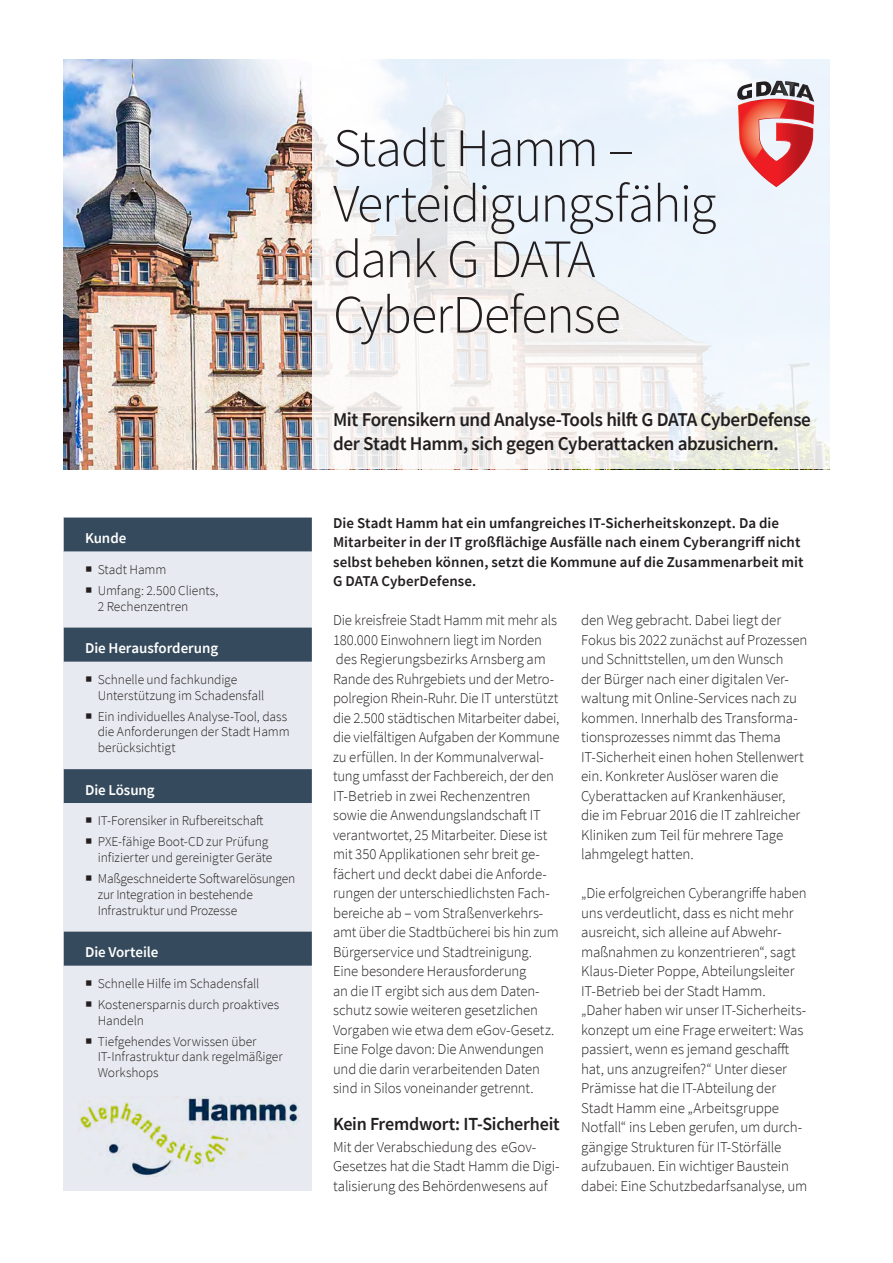
<style>
.page{position:relative;width:893px;height:1263px;background:#fff}
.page>*{position:absolute;margin:0;border:0;box-sizing:border-box;transform-origin:0 0}
.t1{font:300 54px/55.5px "Source Sans Pro";letter-spacing:-.03em;color:#231f20}
.t2{font:600 19.5px/24px "Source Sans Pro";letter-spacing:-.02em;color:#231f20}
.t3{font:600 18.45px "Source Sans Pro";letter-spacing:-.015em;color:#231f20}
.t4{font:300 15px/19.5px "Source Sans Pro";letter-spacing:-.01em;color:#231f20}
.t5{font:600 15px/19.5px "Source Sans Pro";letter-spacing:.005em;color:#231f20}
.t6{font:600 15px "Source Sans Pro";letter-spacing:-.005em;color:#fff}
.t7{font:300 13.5px/15.8px "Source Sans Pro";letter-spacing:-.005em;color:#231f20}
</style>
<div class="page">
<img style="left:64px;top:60px;width:248px;height:409px">
<svg style="left:312px;top:60px;width:517px;height:409px;fill:#edf4fb"></svg>
<div style="left:64px;top:518px;width:248px;height:34px;background:#354a5d"></div>
<div style="left:64px;top:552px;width:248px;height:541px;background:#e7eaf0"></div>
<svg style="left:64px;top:628px;width:248px;height:338px;background:#b1b9c3"></svg>
<svg style="left:737px;top:81px;width:77px;height:106px;background:#d47d7e"></svg>
<div style="left:69px;top:1088px;width:238px;height:97px;background:#e7eaf0"></div>
<img style="left:78px;top:1096px;width:221px;height:81px">
<p class="t6" style="left:85px;top:528px;width:43px">Kunde</p>
<p class="t7" style="left:85px;top:561px;width:83px">○ Stadt Hamm</p>
<p class="t7" style="left:98px;top:582px;width:122px;text-indent:-13px">○ Umfang: 2.500 Clients,<br>2 Rechenzentren</p>
<p class="t6" style="left:85px;top:638px;width:135px">Die Herausforderung</p>
<p class="t7" style="left:98px;top:671px;width:168px;text-indent:-13px">○ Schnelle und fachkundige<br>Unterstützung im Schadensfall</p>
<p class="t7" style="left:98px;top:708px;width:193px;text-indent:-13px">○ Ein individuelles Analyse-Tool, dass die Anforderungen der Stadt Hamm berücksichtigt</p>
<p class="t6" style="left:85px;top:780px;width:71px">Die Lösung</p>
<p class="t7" style="left:85px;top:813px;width:180px">○ IT-Forensiker in Rufbereitschaft</p>
<p class="t7" style="left:98px;top:834px;width:176px;text-indent:-13px">○ PXE-fähige Boot-CD zur Prüfung infizierter und gereinigter Geräte</p>
<p class="t7" style="left:98px;top:871px;width:199px;text-indent:-13px">○ Maßgeschneiderte Softwarelösungen zur Integration in bestehende<br>Infrastruktur und Prozesse</p>
<p class="t6" style="left:85px;top:942px;width:75px">Die Vorteile</p>
<p class="t7" style="left:85px;top:975px;width:176px">○ Schnelle Hilfe im Schadensfall</p>
<p class="t7" style="left:98px;top:996px;width:183px;text-indent:-13px">○ Kostenersparnis durch proaktives<br>Handeln</p>
<p class="t7" style="left:98px;top:1033px;width:186px;text-indent:-13px">○ Tiefgehendes Vorwissen über<br>IT-Infrastruktur dank regelmäßiger<br>Workshops</p>
<h1 class="t1" style="left:333px;top:120px;width:385px">Stadt Hamm –<br>Verteidigungsfähig dank G DATA<br>CyberDefense</h1>
<h2 class="t2" style="left:333px;top:407px;width:479px">Mit Forensikern und Analyse-Tools hilft G DATA CyberDefense der Stadt Hamm, sich gegen Cyberattacken abzusichern.</h2>
<p class="t5" style="left:333px;top:513px;width:472px">Die Stadt Hamm hat ein umfangreiches IT-Sicherheitskonzept. Da die Mitarbeiter in der IT großflächige Ausfälle nach einem Cyberangriff nicht selbst beheben können, setzt die Kommune auf die Zusammenarbeit mit G DATA CyberDefense.</p>
<p class="t4" style="left:333px;top:610px;width:228px">Die kreisfreie Stadt Hamm mit mehr als 180.000 Einwohnern liegt im Norden des Regierungsbezirks Arnsberg am Rande des Ruhrgebiets und der Metro&shy;polregion Rhein-Ruhr. Die IT unterstützt die 2.500 städtischen Mitarbeiter dabei, die vielfältigen Aufgaben der Kommune zu erfüllen. In der Kommunalverwal&shy;tung umfasst der Fachbereich, der den IT-Betrieb in zwei Rechenzentren sowie die Anwendungslandschaft IT verantwortet, 25 Mitarbeiter. Diese ist mit 350 Applikationen sehr breit ge‑ fächert und deckt dabei die Anforde‑ rungen der unterschiedlichsten Fach&shy;bereiche ab – vom Straßenverkehrs&shy;amt über die Stadtbücherei bis hin zum Bürgerservice und Stadtreinigung.<br>Eine besondere Herausforderung<br>an die IT ergibt sich aus dem Daten&shy;schutz sowie weiteren gesetzlichen Vorgaben wie etwa dem eGov-Gesetz.<br>Eine Folge davon: Die Anwendungen und die darin verarbeitenden Daten sind in Silos voneinander getrennt.</p>
<p class="t3" style="left:333px;top:1112px;width:228px">Kein Fremdwort: IT-Sicherheit</p>
<p class="t4" style="left:333px;top:1137px;width:227px">Mit der Verabschiedung des eGov-<br>Gesetzes hat die Stadt Hamm die Digi‑ talisierung des Behördenwesens auf</p>
<p class="t4" style="left:581px;top:610px;width:228px">den Weg gebracht. Dabei liegt der Fokus bis 2022 zunächst auf Prozessen und Schnittstellen, um den Wunsch<br>der Bürger nach einer digitalen Ver&shy;waltung mit Online-Services nach zu kommen. Innerhalb des Transforma&shy;tionsprozesses nimmt das Thema IT-Sicherheit einen hohen Stellenwert ein. Konkreter Auslöser waren die Cyberattacken auf Krankenhäuser, die im Februar 2016 die IT zahlreicher Kliniken zum Teil für mehrere Tage lahmgelegt hatten.</p>
<p class="t4" style="left:581px;top:883px;width:228px">„Die erfolgreichen Cyberangriffe haben uns verdeutlicht, dass es nicht mehr ausreicht, sich alleine auf Abwehr&shy;maßnahmen zu konzentrieren“, sagt Klaus-Dieter Poppe, Abteilungsleiter IT-Betrieb bei der Stadt Hamm. „Daher haben wir unser IT-Sicherheits‑ konzept um eine Frage erweitert: Was passiert, wenn es jemand geschafft hat, uns anzugreifen?“ Unter dieser Prämisse hat die IT-Abteilung der Stadt Hamm eine „Arbeitsgruppe Notfall“ ins Leben gerufen, um durch&shy;gängige Strukturen für IT-Störfälle aufzubauen. Ein wichtiger Baustein dabei: Eine Schutzbedarfsanalyse, um</p>
</div>
